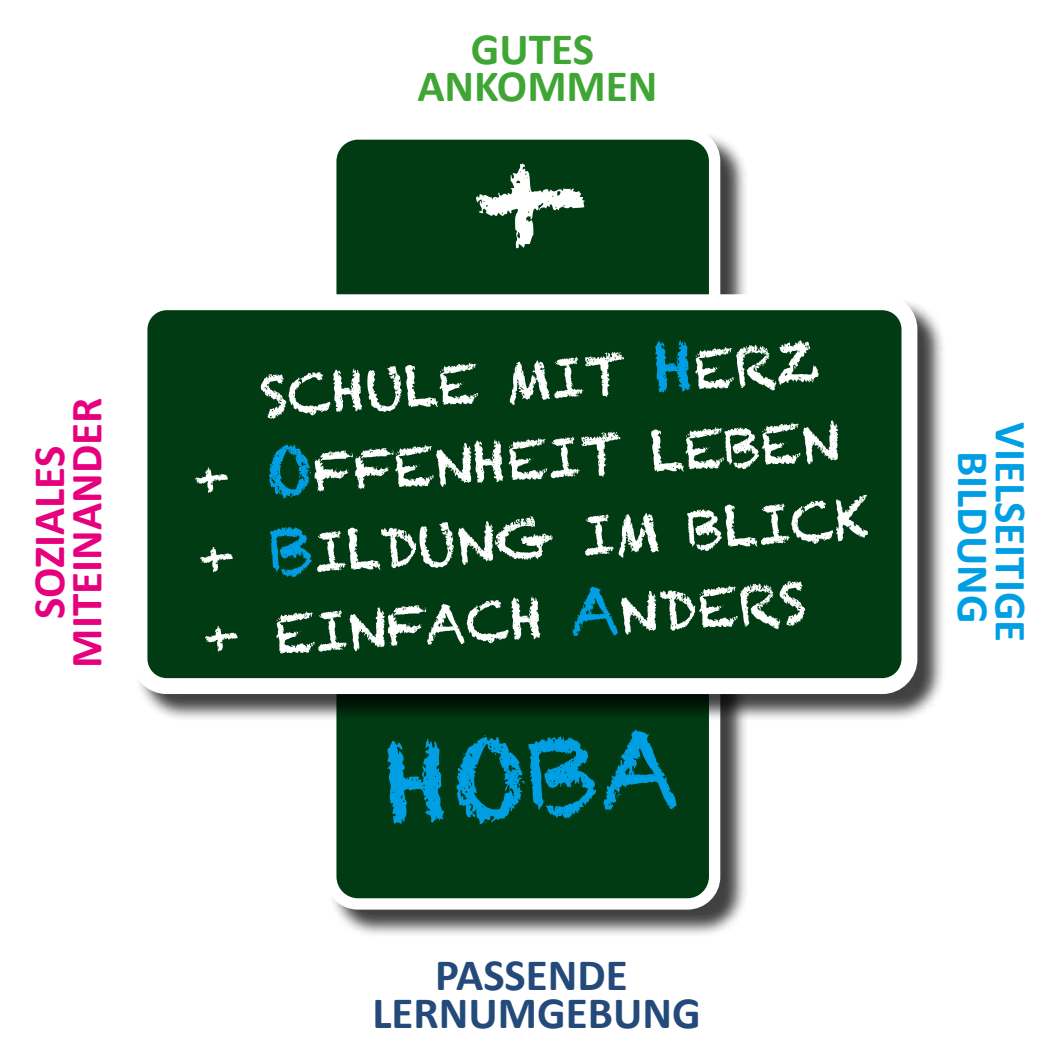
<style>
.page{position:relative;width:1063px;height:1063px;background:#fff}
.page>*{position:absolute;margin:0;border:0;box-sizing:border-box;transform-origin:0 0}
.t1{font:181.5px "Chalkduster";color:#fff}
.t2{font:106.75px "Chalkduster";color:#009fe3}
.t3{font:54.5px/81.2px "Chalkduster";color:#fff}
.t4{font:700 45px/37.5px "Calibri";color:#234a79;text-align:center}
.t5{font:700 45px/37.5px "Calibri";color:#e6007d;text-align:center}
.t6{font:700 45px/37.5px "Calibri";color:#009fe3;text-align:center}
.t7{font:700 45px/37.5px "Calibri";color:#3fa535;text-align:center}
</style>
<div class="page">
<div style="left:329px;top:132px;width:420px;height:806px;background:#000;opacity:.75"></div>
<div style="left:331px;top:134px;width:384px;height:770px;background:#003b13;border-radius:27px"></div>
<div style="left:325px;top:128px;width:395px;height:782px;border:11px solid #fff;border-radius:27px"></div>
<div style="left:134px;top:297px;width:812px;height:426px;background:#000;opacity:.75"></div>
<div style="left:139px;top:302px;width:770px;height:384px;background:#003b13;border-radius:27px"></div>
<div style="left:132px;top:294px;width:785px;height:400px;border:16px solid #fff;border-radius:27px"></div>
<p class="t5" style="left:29px;top:668px;width:271px;rotate:-90deg">SOZIALES<br>MITEINANDER</p>
<p class="t7" style="left:417px;top:29px;width:242px">GUTES<br>ANKOMMEN</p>
<h1 class="t1" style="left:473px;top:96px;width:115px">+</h1>
<p class="t3" style="left:258px;top:355px;width:368px;rotate:-3deg">SCHULE MIT</p>
<p class="t3" style="left:311px;top:430px;width:529px;rotate:-3deg">FFENHEIT LEBEN</p>
<p class="t3" style="left:198px;top:515px;width:672px;text-indent:114px;rotate:-3deg">ILDUNG IM BLICK + EINFACH</p>
<p class="t3" style="left:617px;top:572px;width:189px;rotate:-3deg">NDERS</p>
<h2 class="t2" style="left:379px;top:723px;width:296px;rotate:-4deg">HOBA</h2>
<p class="t4" style="left:372px;top:955px;width:330px">PASSENDE<br>LERNUMGEBUNG</p>
<p class="t6" style="left:1031px;top:422px;width:221px;rotate:90deg">VIELSEITIGE<br>BILDUNG</p>
</div>
